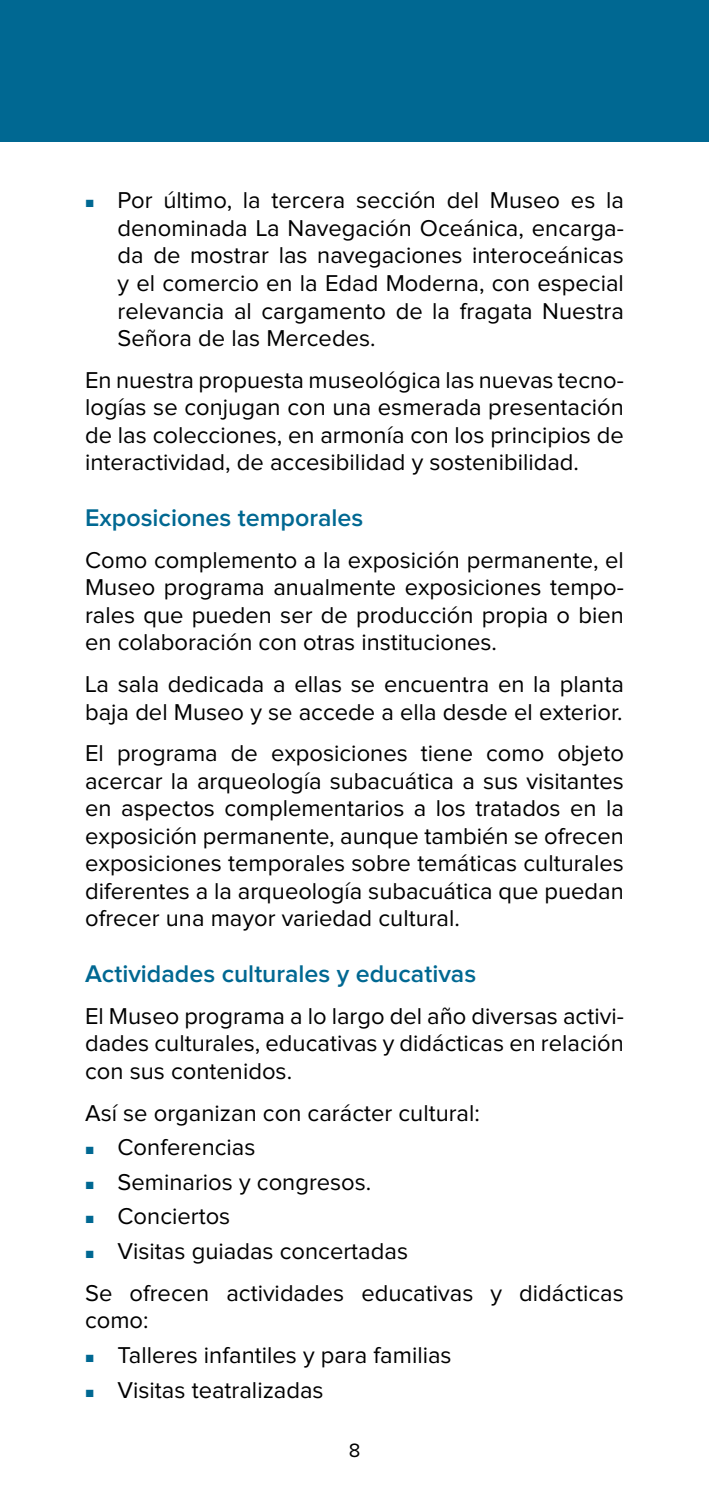
<style>
.page{position:relative;width:709px;height:1489px;background:#fff}
.page>*{position:absolute;margin:0;border:0;box-sizing:border-box;transform-origin:0 0}
.t1{font:600 25px "Proxima Nova";color:#006892}
.t2{font:23.75px/27.5px "Proxima Nova";color:#000;text-align:justify}
.t3{font:20px "Proxima Nova";color:#000}
.s1{color:#006892}
</style>
<div class="page">
<div style="left:0;top:0;width:709px;height:142px;background:#006892"></div>
<p class="t2" style="left:118px;top:188px;width:508px;text-indent:-32px"><span class="s1">■</span> Por último, la tercera sección del Museo es la denominada La Navegación Oceánica, encarga&shy;da de mostrar las navegaciones interoceánicas y el comercio en la Edad Moderna, con especial relevancia al cargamento de la fragata Nuestra Señora de las Mercedes.</p>
<p class="t2" style="left:85px;top:367px;width:540px">En nuestra propuesta museológica las nuevas tecno&shy;logías se conjugan con una esmerada presentación de las colecciones, en armonía con los principios de interactividad, de accesibilidad y sostenibilidad.</p>
<p class="t1" style="left:85px;top:506px;width:280px">Exposiciones temporales</p>
<p class="t2" style="left:85px;top:547px;width:540px">Como complemento a la exposición permanente, el Museo programa anualmente exposiciones tempo&shy;rales que pueden ser de producción propia o bien en colaboración con otras instituciones.</p>
<p class="t2" style="left:85px;top:671px;width:540px">La sala dedicada a ellas se encuentra en la planta baja del Museo y se accede a ella desde el exterior.</p>
<p class="t2" style="left:85px;top:740px;width:540px">El programa de exposiciones tiene como objeto acercar la arqueología subacuática a sus visitantes en aspectos complementarios a los tratados en la exposición permanente, aunque también se ofrecen exposiciones temporales sobre temáticas culturales diferentes a la arqueología subacuática que puedan ofrecer una mayor variedad cultural.</p>
<p class="t1" style="left:85px;top:962px;width:392px">Actividades culturales y educativas</p>
<p class="t2" style="left:85px;top:1003px;width:540px">El Museo programa a lo largo del año diversas activi&shy;dades culturales, educativas y didácticas en relación con sus contenidos.</p>
<p class="t2" style="left:85px;top:1099px;width:396px">Así se organizan con carácter cultural:</p>
<p class="t2" style="left:85px;top:1134px;width:172px"><span class="s1">■</span> Conferencias</p>
<p class="t2" style="left:85px;top:1169px;width:288px"><span class="s1">■</span> Seminarios y congresos.</p>
<p class="t2" style="left:85px;top:1203px;width:147px"><span class="s1">■</span> Conciertos</p>
<p class="t2" style="left:85px;top:1231px;width:540px;line-height:41.8px"><span class="s1">■</span> Visitas guiadas concertadas<br>Se ofrecen actividades educativas y didácticas</p>
<p class="t2" style="left:85px;top:1307px;width:65px">como:</p>
<p class="t2" style="left:85px;top:1342px;width:368px"><span class="s1">■</span> Talleres infantiles y para familias</p>
<p class="t2" style="left:85px;top:1376px;width:240px"><span class="s1">■</span> Visitas teatralizadas</p>
<p class="t3" style="left:349px;top:1440px;width:13px">8</p>
</div>
